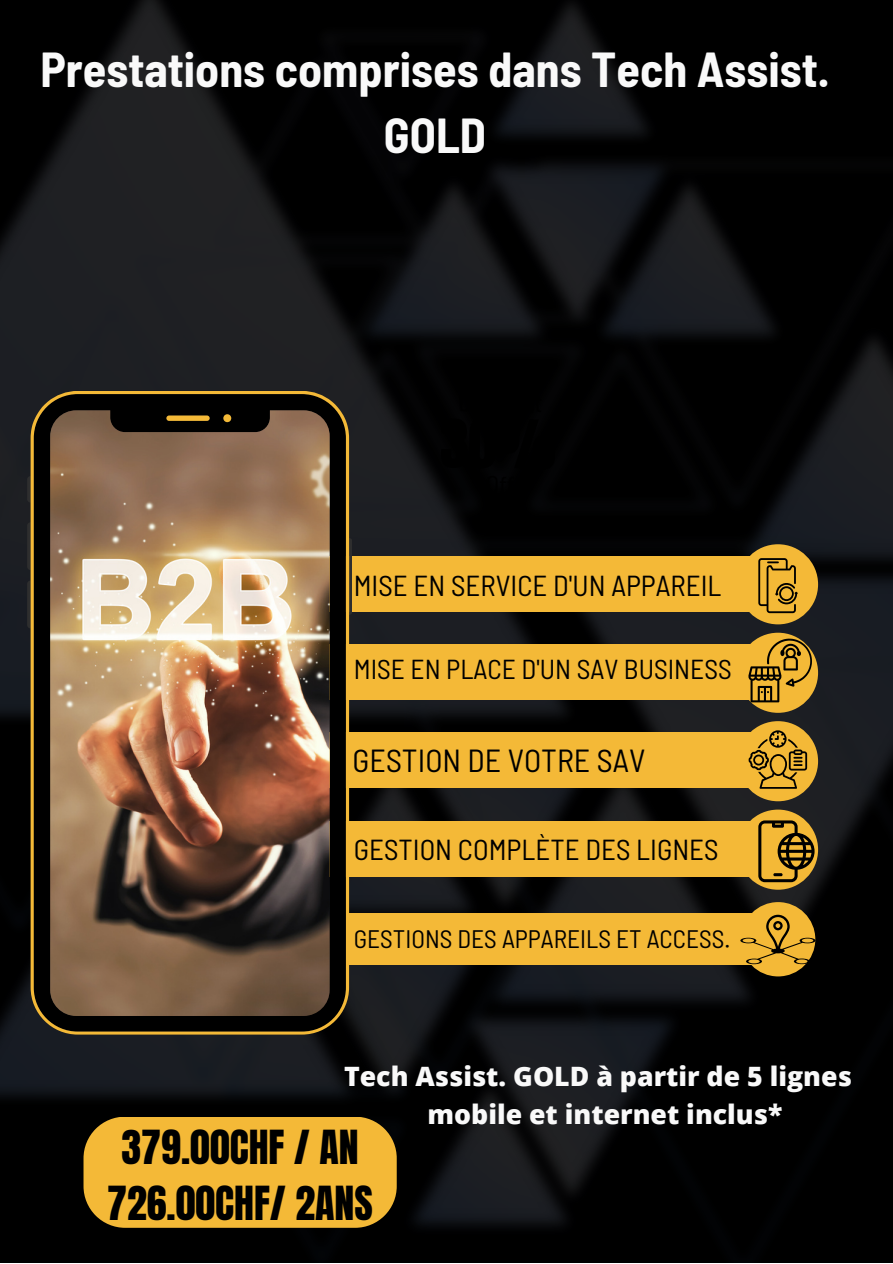
<style>
.page{position:relative;width:893px;height:1264px;background:#fff}
.page>*{position:absolute;margin:0;border:0;box-sizing:border-box;transform-origin:0 0}
.t1{font:700 semi-condensed 48px/66.3px "Barlow";color:#f9f9f9;text-align:center}
.t2{font:39.9px/55.7px "Anton";color:#000;text-align:center}
.t3{font:semi-condensed 31.95px "Barlow";color:#000}
.t4{font:semi-condensed 28.95px "Barlow";color:#000}
.t5{font:semi-condensed 28.8px "Barlow";color:#000}
.t6{font:semi-condensed 27.45px "Barlow";color:#000}
.t7{font:800 26.7px/37.3px "Open Sans";color:#f9f9f9;text-align:center}
.t8{font:semi-condensed 25.2px "Barlow";color:#000}
</style>
<div class="page">
<img style="left:0;top:0;width:892px;height:1262px">
<div style="left:316px;top:556px;width:442px;height:55px;background:#f4b937"></div>
<div style="left:737px;top:544px;width:81px;height:80px;background:#f4b937;border-radius:50%"></div>
<div style="left:316px;top:821px;width:442px;height:55px;background:#f4b937"></div>
<div style="left:737px;top:809px;width:81px;height:80px;background:#f4b937;border-radius:50%"></div>
<div style="left:324px;top:732px;width:442px;height:56px;background:#f4b937"></div>
<div style="left:737px;top:721px;width:81px;height:80px;background:#f4b937;border-radius:50%"></div>
<div style="left:316px;top:644px;width:442px;height:55px;background:#f4b937"></div>
<div style="left:737px;top:632px;width:81px;height:80px;background:#f4b937;border-radius:50%"></div>
<svg style="left:758px;top:558px;width:39px;height:55px"></svg>
<svg style="left:27px;top:476px;width:4px;height:26px"></svg>
<svg style="left:27px;top:522px;width:4px;height:48px"></svg>
<svg style="left:27px;top:580px;width:4px;height:48px"></svg>
<svg style="left:349px;top:538px;width:3px;height:77px"></svg>
<img style="left:31px;top:391px;width:318px;height:643px">
<div style="left:83px;top:1116px;width:313px;height:111px;background:#f4b937"></div>
<div style="left:350px;top:912px;width:409px;height:52px;background:#f4b937"></div>
<div style="left:741px;top:902px;width:74px;height:74px;background:#f4b937;border-radius:50%"></div>
<svg style="left:748px;top:638px;width:63px;height:64px"></svg>
<svg style="left:748px;top:730px;width:59px;height:58px"></svg>
<svg style="left:758px;top:820px;width:56px;height:62px"></svg>
<svg style="left:740px;top:914px;width:75px;height:50px"></svg>
<h1 class="t1" style="left:40px;top:34px;width:790px">Prestations comprises dans Tech Assist.<br>GOLD</h1>
<p class="t5" style="left:354px;top:567px;width:369px">MISE EN SERVICE D'UN APPAREIL</p>
<p class="t6" style="left:354px;top:652px;width:379px">MISE EN PLACE D'UN SAV BUSINESS</p>
<p class="t3" style="left:352px;top:739px;width:294px">GESTION DE VOTRE SAV</p>
<p class="t4" style="left:354px;top:831px;width:366px">GESTION COMPLÈTE DES LIGNES</p>
<p class="t8" style="left:354px;top:922px;width:378px">GESTIONS DES APPAREILS ET ACCESS.</p>
<p class="t7" style="left:344px;top:1057px;width:509px">Tech Assist. GOLD à partir de 5 lignes mobile et internet inclus*</p>
<h2 class="t2" style="left:107px;top:1120px;width:267px">379.00CHF / AN<br>726.00CHF/ 2ANS</h2>
</div>
